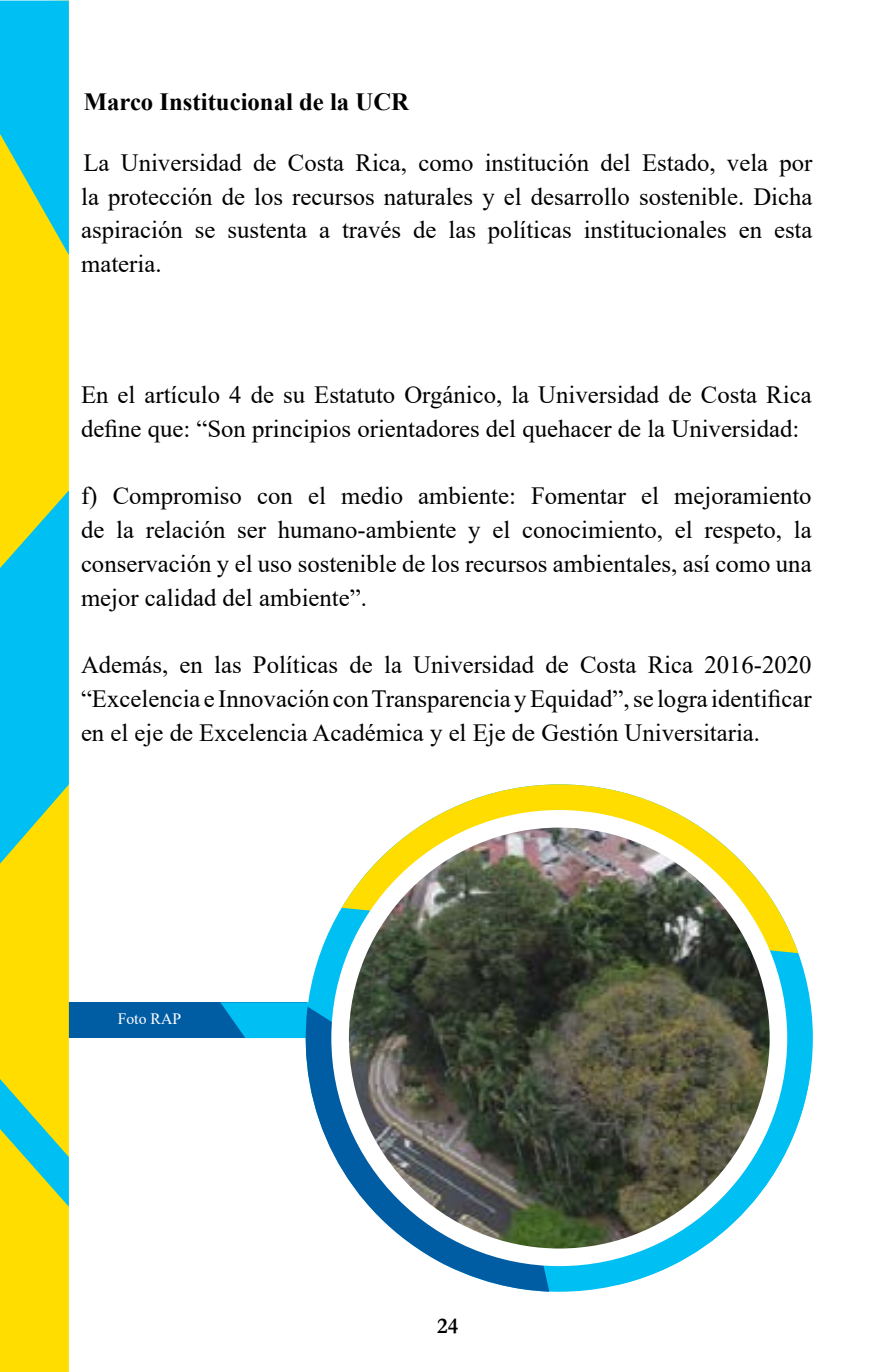
<style>
.page{position:relative;width:893px;height:1372px;background:#fff}
.page>*{position:absolute;margin:0;border:0;box-sizing:border-box;transform-origin:0 0}
.t1{font:24.75px/33.8px "Times New Roman";color:#000;text-align:justify}
.t2{font:700 24.75px "Times New Roman";color:#000}
.t3{font:700 22.5px "Garamond";color:#000}
.t4{font:15.75px "Times New Roman";color:#fff}
</style>
<div class="page">
<div style="left:34px;top:1002px;width:273px;height:36px;background:#005da4"></div>
<svg style="left:220px;top:1002px;width:88px;height:36px"></svg>
<div style="left:306px;top:784px;width:507px;height:507px;background:#00c0f3;border-radius:50%"></div>
<svg style="left:433px;top:784px;width:365px;height:169px"></svg>
<svg style="left:295px;top:1006px;width:254px;height:285px"></svg>
<svg style="left:617px;top:1041px;width:194px;height:243px"></svg>
<img style="left:340px;top:818px;width:438px;height:436px">
<div style="left:331px;top:810px;width:456px;height:455px;border:18px solid #fff;border-radius:50%"></div>
<div style="left:0;top:255px;width:69px;height:1116px;background:#fd0"></div>
<svg style="left:0;top:1px;width:69px;height:254px;background:#3dc6b8"></svg>
<svg style="left:0;top:1078px;width:69px;height:128px;background:#9bd15e"></svg>
<svg style="left:0;top:490px;width:69px;height:373px;background:#35c6c0"></svg>
<p class="t2" style="left:84px;top:84px;width:327px">Marco Institucional de la UCR</p>
<p class="t1" style="left:81px;top:145px;width:733px">La Universidad de Costa Rica, como institución del Estado, vela por la protección de los recursos naturales y el desarrollo sostenible. Dicha aspiración se sustenta a través de las políticas institucionales en esta materia.</p>
<p class="t1" style="left:81px;top:377px;width:732px">En el artículo 4 de su Estatuto Orgánico, la Universidad de Costa Rica define que: “Son principios orientadores del quehacer de la Universidad:</p>
<p class="t1" style="left:81px;top:478px;width:732px">f) Compromiso con el medio ambiente: Fomentar el mejoramiento de la relación ser humano-ambiente y el conocimiento, el respeto, la conservación y el uso sostenible de los recursos ambientales, así como una mejor calidad del ambiente”.</p>
<p class="t1" style="left:81px;top:647px;width:732px">Además, en las Políticas de la Universidad de Costa Rica 2016-2020 “Excelencia e Innovación con Transparencia y Equidad”, se logra identificar en el eje de Excelencia Académica y el Eje de Gestión Universitaria.</p>
<p class="t4" style="left:118px;top:1007px;width:65px">Foto RAP</p>
<p class="t3" style="left:437px;top:1310px;width:23px">24</p>
</div>
